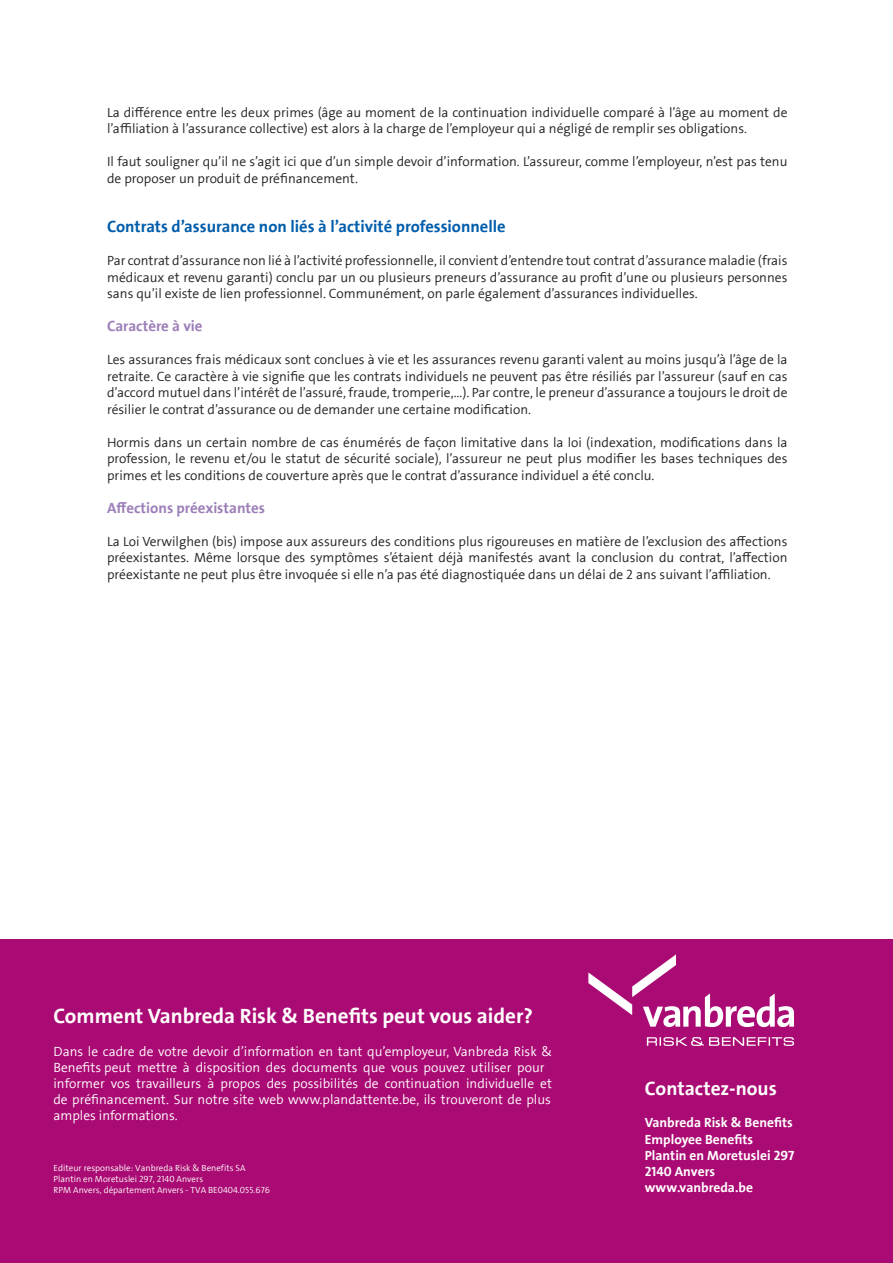
<style>
.page{position:relative;width:893px;height:1263px;background:#fff}
.page>*{position:absolute;margin:0;border:0;box-sizing:border-box;transform-origin:0 0}
.t1{font:21px "The Sans LF Bold";color:#fff}
.t2{font:19.5px "The Sans LF Bold";color:#fff}
.tekst{font:16.5px "The Sans LF Bold";color:#015dab}
.tekst-2{font:15px "The Sans LF Bold";color:#9d7fb9}
.tekst-3{font:300 13.5px/16.5px "The Sans LF Semi";color:#231f20;text-align:justify}
.t3{font:300 13.5px/16.2px "The Sans LF Semi";color:#fff}
.t4{font:13.5px/16.2px "The Sans LF Bold";color:#fff}
.t5{font:300 9px/10.8px "The Sans LF Semi";color:#fff}
</style>
<div class="page">
<div style="left:0;top:940px;width:893px;height:323px;background:#aa0a73"></div>
<svg style="left:588px;top:954px;width:206px;height:73px"></svg>
<svg style="left:647px;top:1037px;width:147px;height:9px"></svg>
<p class="tekst-3" style="left:107px;top:104px;width:682px">La différence entre les deux primes (âge au moment de la continuation individuelle comparé à l’âge au moment de l’affiliation à l’assurance collective) est alors à la charge de l’employeur qui a négligé de remplir ses obligations.</p>
<p class="tekst-3" style="left:107px;top:154px;width:682px">Il faut souligner qu’il ne s’agit ici que d’un simple devoir d’information. L’assureur, comme l’employeur, n’est pas tenu de proposer un produit de préfinancement.</p>
<p class="tekst" style="left:107px;top:218px;width:400px">Contrats d’assurance non liés à l’activité professionnelle</p>
<p class="tekst-3" style="left:107px;top:253px;width:682px">Par contrat d’assurance non lié à l’activité professionnelle, il convient d’entendre tout contrat d’assurance maladie (frais médicaux et revenu garanti) conclu par un ou plusieurs preneurs d’assurance au profit d’une ou plusieurs personnes sans qu’il existe de lien professionnel. Communément, on parle également d’assurances individuelles.</p>
<p class="tekst-2" style="left:107px;top:318px;width:97px">Caractère à vie</p>
<p class="tekst-3" style="left:107px;top:352px;width:682px">Les assurances frais médicaux sont conclues à vie et les assurances revenu garanti valent au moins jusqu’à l’âge de la retraite. Ce caractère à vie signifie que les contrats individuels ne peuvent pas être résiliés par l’assureur (sauf en cas d’accord mutuel dans l’intérêt de l’assuré, fraude, tromperie,…). Par contre, le preneur d’assurance a toujours le droit de résilier le contrat d’assurance ou de demander une certaine modification.</p>
<p class="tekst-3" style="left:107px;top:434px;width:682px">Hormis dans un certain nombre de cas énumérés de façon limitative dans la loi (indexation, modifications dans la profession, le revenu et/ou le statut de sécurité sociale), l’assureur ne peut plus modifier les bases techniques des primes et les conditions de couverture après que le contrat d’assurance individuel a été conclu.</p>
<p class="tekst-2" style="left:107px;top:500px;width:160px">Affections préexistantes</p>
<p class="tekst-3" style="left:107px;top:533px;width:682px">La Loi Verwilghen (bis) impose aux assureurs des conditions plus rigoureuses en matière de l’exclusion des affections préexistantes. Même lorsque des symptômes s’étaient déjà manifestés avant la conclusion du contrat, l’affection préexistante ne peut plus être invoquée si elle n’a pas été diagnostiquée dans un délai de 2 ans suivant l’affiliation.</p>
<p class="t1" style="left:53px;top:1005px;width:481px">Comment Vanbreda Risk &amp; Benefits peut vous aider?</p>
<p class="t3" style="left:53px;top:1043px;width:500px">Dans le cadre de votre devoir d’information en tant qu’employeur, Vanbreda Risk &amp; Benefits peut mettre à disposition des documents que vous pouvez utiliser pour informer vos travailleurs à propos des possibilités de continuation individuelle et de préfinancement. Sur notre site web www.plandattente.be, ils trouveront de plus amples informations.</p>
<p class="t5" style="left:54px;top:1163px;width:218px">Editeur responsable: Vanbreda Risk &amp; Benefits SA<br>Plantin en Moretuslei 297, 2140 Anvers<br>RPM Anvers, département Anvers - TVA BE0404.055.676</p>
<p class="t2" style="left:645px;top:1078px;width:134px">Contactez-nous</p>
<p class="t4" style="left:645px;top:1115px;width:151px">Vanbreda Risk &amp; Benefits<br>Employee Benefits<br>Plantin en Moretuslei 297<br>2140 Anvers www.vanbreda.be</p>
</div>
